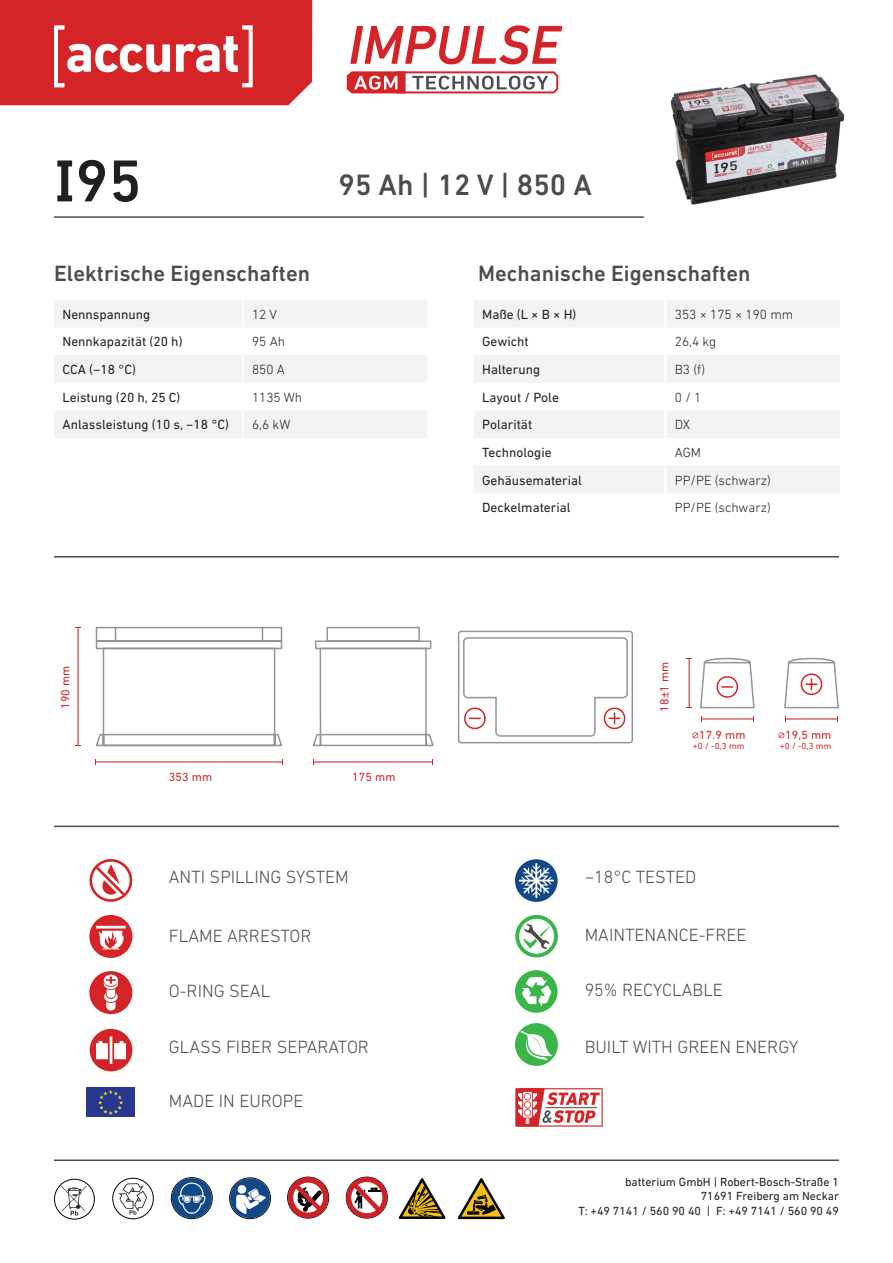
<style>
.page{position:relative;width:893px;height:1263px;background:#fff}
.page>*{position:absolute;margin:0;border:0;box-sizing:border-box;transform-origin:0 0}
.t1{font:500 60.15px "DIN Next LT Pro";color:#231f20}
.t2{font:500 30px "DIN Next LT Pro";color:#4b4c4d}
.t3{font:500 22.5px "DIN Next LT Pro";color:#4b4c4d}
.t4{font:300 18px "DIN Next LT Pro";color:#4b4c4d}
.t5{font:13.5px/27.6px "DIN Next LT Pro";color:#231f20}
.t6{font:300 13.5px "DIN Next LT Pro";color:#231f20}
.t7{font:12px/14.2px "DIN Next LT Pro";color:#231f20;text-align:right}
.t8{font:12px "DIN Next LT Pro";letter-spacing:.01em;color:#d42428}
.t9{font:9px "DIN Next LT Pro";color:#d42428}
.s1{font-family:"Arial Unicode MS";font-size:13.5px}
</style>
<div class="page">
<img style="left:670px;top:74px;width:175px;height:131px">
<hr style="left:96px;top:761px;width:187px;height:1px;background:#d42428">
<hr style="left:78px;top:628px;width:1px;height:117px;background:#d42428">
<hr style="left:314px;top:761px;width:118px;height:1px;background:#d42428">
<svg style="left:95px;top:626px;width:339px;height:121px"></svg>
<svg style="left:457px;top:630px;width:382px;height:114px"></svg>
<svg style="left:0;top:0;width:312px;height:105px;background:#d93d41"></svg>
<svg style="left:54px;top:1179px;width:40px;height:40px"></svg>
<div style="left:54px;top:1179px;width:41px;height:40px;border:1px solid #040503;border-radius:50%"></div>
<svg style="left:61px;top:1185px;width:26px;height:30px"></svg>
<div style="left:346px;top:1177px;width:41px;height:41px;border:1px solid #040503;border-radius:50%"></div>
<svg style="left:347px;top:1177px;width:40px;height:41px"></svg>
<div style="left:171px;top:1177px;width:41px;height:42px;border:1px solid #040503;border-radius:50%"></div>
<svg style="left:172px;top:1178px;width:40px;height:40px"></svg>
<div style="left:229px;top:1178px;width:42px;height:41px;border:1px solid #040503;border-radius:50%"></div>
<svg style="left:229px;top:1178px;width:41px;height:40px"></svg>
<div style="left:288px;top:1177px;width:41px;height:41px;border:1px solid #040503;border-radius:50%"></div>
<svg style="left:288px;top:1177px;width:40px;height:41px"></svg>
<svg style="left:458px;top:1178px;width:47px;height:41px"></svg>
<svg style="left:399px;top:1178px;width:47px;height:41px"></svg>
<div style="left:112px;top:1178px;width:42px;height:41px;border:1px solid #040503;border-radius:50%"></div>
<svg style="left:118px;top:1183px;width:29px;height:32px"></svg>
<hr style="left:54px;top:216px;width:590px;height:2px;background:#4b4c4d">
<hr style="left:54px;top:1159px;width:785px;height:2px;background:#4b4c4d">
<hr style="left:54px;top:556px;width:785px;height:1px;background:#4b4c4d">
<svg style="left:89px;top:915px;width:43px;height:43px"></svg>
<svg style="left:89px;top:859px;width:43px;height:43px"></svg>
<div style="left:515px;top:1023px;width:43px;height:43px;background:#3ab54a;border-radius:50%"></div>
<svg style="left:519px;top:1030px;width:34px;height:30px"></svg>
<div style="left:87px;top:1087px;width:48px;height:30px;background:#283890"></div>
<svg style="left:98px;top:1090px;width:25px;height:25px"></svg>
<svg style="left:515px;top:859px;width:43px;height:43px"></svg>
<svg style="left:519px;top:863px;width:35px;height:35px"></svg>
<svg style="left:515px;top:915px;width:43px;height:42px"></svg>
<svg style="left:519px;top:919px;width:35px;height:35px"></svg>
<svg style="left:523px;top:923px;width:28px;height:27px"></svg>
<div style="left:515px;top:970px;width:43px;height:43px;background:#3ab54a;border-radius:50%"></div>
<svg style="left:522px;top:977px;width:30px;height:29px"></svg>
<svg style="left:89px;top:971px;width:43px;height:43px"></svg>
<svg style="left:90px;top:1029px;width:42px;height:42px"></svg>
<svg style="left:515px;top:1088px;width:88px;height:38px"></svg>
<hr style="left:545px;top:1106px;width:53px;height:3px;background:#fff">
<hr style="left:54px;top:826px;width:785px;height:1px;background:#4b4c4d">
<svg style="left:350px;top:25px;width:212px;height:39px"></svg>
<svg style="left:347px;top:71px;width:211px;height:22px"></svg>
<svg style="left:474px;top:300px;width:366px;height:193px"></svg>
<svg style="left:54px;top:300px;width:373px;height:138px"></svg>
<div style="left:684px;top:728px;width:69px;height:12px;background:#fff"></div>
<div style="left:684px;top:739px;width:69px;height:12px;background:#fff"></div>
<div style="left:771px;top:739px;width:69px;height:12px;background:#fff"></div>
<div style="left:770px;top:728px;width:69px;height:12px;background:#fff"></div>
<div style="left:658px;top:652px;width:12px;height:69px;background:#fff"></div>
<p class="t1" style="left:54px;top:146px;width:89px">I95</p>
<p class="t2" style="left:339px;top:167px;width:255px">95 Ah | 12 V | 850 A</p>
<h3 class="t3" style="left:54px;top:261px;width:258px">Elektrische Eigenschaften</h3>
<h3 class="t3" style="left:478px;top:261px;width:274px">Mechanische Eigenschaften</h3>
<p class="t5" style="left:482px;top:300px;width:101px">Maße (L × B × H)<br>Gewicht<br>Halterung<br>Layout / Pole<br>Polarität<br>Technologie<br>Gehäusematerial<br>Deckelmaterial</p>
<p class="t6" style="left:252px;top:306px;width:26px">12 V</p>
<p class="t6" style="left:252px;top:334px;width:35px">95 Ah</p>
<p class="t6" style="left:252px;top:362px;width:34px">850 A</p>
<p class="t6" style="left:252px;top:389px;width:52px">1135 Wh</p>
<p class="t6" style="left:252px;top:417px;width:40px">6,6 kW</p>
<p class="t6" style="left:675px;top:306px;width:120px">353 × 175 × 190 mm</p>
<p class="t6" style="left:675px;top:334px;width:43px">26,4 kg</p>
<p class="t6" style="left:675px;top:362px;width:32px">B3 (f)</p>
<p class="t6" style="left:675px;top:389px;width:28px">0 / 1</p>
<p class="t6" style="left:675px;top:417px;width:17px">DX</p>
<p class="t6" style="left:675px;top:444px;width:28px">AGM</p>
<p class="t6" style="left:675px;top:472px;width:97px">PP/PE (schwarz)</p>
<p class="t6" style="left:675px;top:500px;width:97px">PP/PE (schwarz)</p>
<p class="t5" style="left:63px;top:300px;width:168px">Nennspannung<br>Nennkapazität (20 h)<br>CCA (−18 °C)<br>Leistung (20 h, 25 C)<br>Anlassleistung (10 s, −18 °C)</p>
<p class="t8" style="left:58px;top:709px;width:45px;rotate:-90deg">190 mm</p>
<p class="t8" style="left:657px;top:711px;width:51px;rotate:-90deg">18±1 mm</p>
<p class="t8" style="left:169px;top:770px;width:45px">353 mm</p>
<p class="t8" style="left:352px;top:770px;width:45px">175 mm</p>
<p class="t8" style="left:692px;top:728px;width:55px"><span class="s1">⌀</span>17,9 mm</p>
<p class="t9" style="left:693px;top:740px;width:53px">+0 / -0,3 mm</p>
<p class="t9" style="left:780px;top:740px;width:53px">+0 / -0,3 mm</p>
<p class="t8" style="left:778px;top:728px;width:55px"><span class="s1">⌀</span>19,5 mm</p>
<h3 class="t4" style="left:169px;top:867px;width:181px">ANTI SPILLING SYSTEM</h3>
<h3 class="t4" style="left:585px;top:867px;width:113px">−18°C TESTED</h3>
<h3 class="t4" style="left:169px;top:925px;width:144px">FLAME ARRESTOR</h3>
<h3 class="t4" style="left:585px;top:925px;width:163px">MAINTENANCE-FREE</h3>
<h3 class="t4" style="left:169px;top:981px;width:103px">O-RING SEAL</h3>
<h3 class="t4" style="left:169px;top:1037px;width:202px">GLASS FIBER SEPARATOR</h3>
<h3 class="t4" style="left:169px;top:1091px;width:136px">MADE IN EUROPE</h3>
<h3 class="t4" style="left:585px;top:980px;width:140px">95% RECYCLABLE</h3>
<h3 class="t4" style="left:585px;top:1036px;width:215px">BUILT WITH GREEN ENERGY</h3>
<p class="t7" style="left:579px;top:1175px;width:262px">batterium GmbH | Robert-Bosch-Straße 1<br>71691 Freiberg am Neckar<br>T: +49 7141 / 560 90 40 | F: +49 7141 / 560 90 49</p>
</div>
